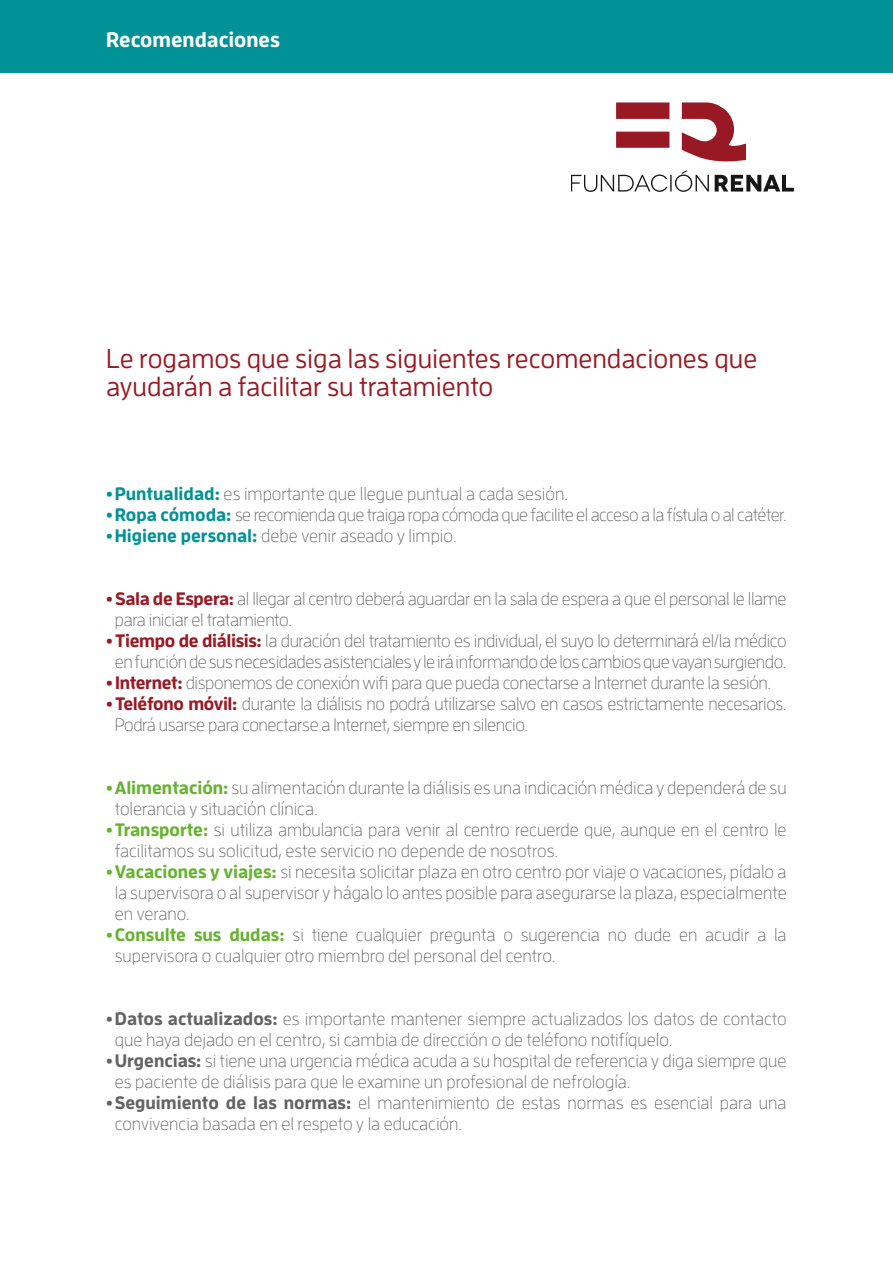
<style>
.page{position:relative;width:893px;height:1263px;background:#fff}
.page>*{position:absolute;margin:0;border:0;box-sizing:border-box;transform-origin:0 0}
.t1{font:500 27px/28.5px "Enzo OT";color:#991924}
.t2{font:700 21px "Enzo OT";color:#fff}
.t3{font:300 18px/21px "Enzo OT";color:#646363}
.t4{font:300 18px/21px "Enzo OT";letter-spacing:-.02em;color:#646363}
.t5{font:300 18px "Enzo OT";letter-spacing:-.03em;color:#646363}
.s1{font-weight:700;color:#009297}
.s2{font-weight:700;color:#991924}
.s3{font-weight:700;color:#65b32e}
.s4{font-weight:700}
</style>
<div class="page">
<div style="left:0;top:0;width:893px;height:72px;background:#009297"></div>
<svg style="left:616px;top:102px;width:130px;height:59px"></svg>
<svg style="left:571px;top:170px;width:222px;height:22px"></svg>
<p class="t2" style="left:106px;top:26px;width:175px">Recomendaciones</p>
<h1 class="t1" style="left:106px;top:343px;width:653px">Le rogamos que siga las siguientes recomendaciones que ayudarán a facilitar su tratamiento</h1>
<p class="t3" style="left:106px;top:482px;width:463px"><span class="s1">•Puntualidad:</span> es importante que llegue puntual a cada sesión.</p>
<p class="t5" style="left:106px;top:504px;width:682px"><span class="s1">•Ropa cómoda:</span> se recomienda que traiga ropa cómoda que facilite el acceso a la fístula o al catéter.</p>
<p class="t3" style="left:106px;top:524px;width:352px"><span class="s1">•Higiene personal:</span> debe venir aseado y limpio.</p>
<p class="t4" style="left:115px;top:587px;width:673px;text-indent:-8px"><span class="s2">•Sala de Espera:</span> al llegar al centro deberá aguardar en la sala de espera a que el personal le llame para iniciar el tratamiento.</p>
<p class="t4" style="left:106px;top:629px;width:682px;text-align:center"><span class="s2">•Tiempo de diálisis:</span> la duración del tratamiento es individual, el suyo lo determinará el/la médico en función de sus necesidades asistenciales y le irá informando de los cambios que vayan surgiendo.</p>
<p class="t4" style="left:106px;top:672px;width:666px"><span class="s2">•Internet:</span> disponemos de conexión wifi para que pueda conectarse a Internet durante la sesión.</p>
<p class="t4" style="left:115px;top:693px;width:673px;text-indent:-8px"><span class="s2">•Teléfono móvil:</span> durante la diálisis no podrá utilizarse salvo en casos estrictamente necesarios.<br>Podrá usarse para conectarse a Internet, siempre en silencio.</p>
<p class="t3" style="left:115px;top:777px;width:673px;text-indent:-8px"><span class="s3">•Alimentación:</span> su alimentación durante la diálisis es una indicación médica y dependerá de su tolerancia y situación clínica.</p>
<p class="t3" style="left:115px;top:819px;width:673px;text-indent:-8px"><span class="s3">•Transporte:</span> si utiliza ambulancia para venir al centro recuerde que, aunque en el centro le facilitamos su solicitud, este servicio no depende de nosotros.</p>
<p class="t3" style="left:115px;top:861px;width:673px;text-align:justify;text-indent:-8px"><span class="s3">•Vacaciones y viajes:</span> si necesita solicitar plaza en otro centro por viaje o vacaciones, pídalo a la supervisora o al supervisor y hágalo lo antes posible para asegurarse la plaza, especialmente en verano.</p>
<p class="t3" style="left:115px;top:924px;width:673px;text-indent:-8px"><span class="s3">•Consulte sus dudas:</span> si tiene cualquier pregunta o sugerencia no dude en acudir a la supervisora o cualquier otro miembro del personal del centro.</p>
<p class="t3" style="left:115px;top:1008px;width:673px;text-indent:-8px"><span class="s4">•Datos actualizados:</span> es importante mantener siempre actualizados los datos de contacto que haya dejado en el centro, si cambia de dirección o de teléfono notifíquelo.</p>
<p class="t3" style="left:115px;top:1050px;width:673px;text-indent:-8px"><span class="s4">•Urgencias:</span> si tiene una urgencia médica acuda a su hospital de referencia y diga siempre que es paciente de diálisis para que le examine un profesional de nefrología.</p>
<p class="t3" style="left:115px;top:1092px;width:673px;text-indent:-8px"><span class="s4">•Seguimiento de las normas:</span> el mantenimiento de estas normas es esencial para una convivencia basada en el respeto y la educación.</p>
</div>
